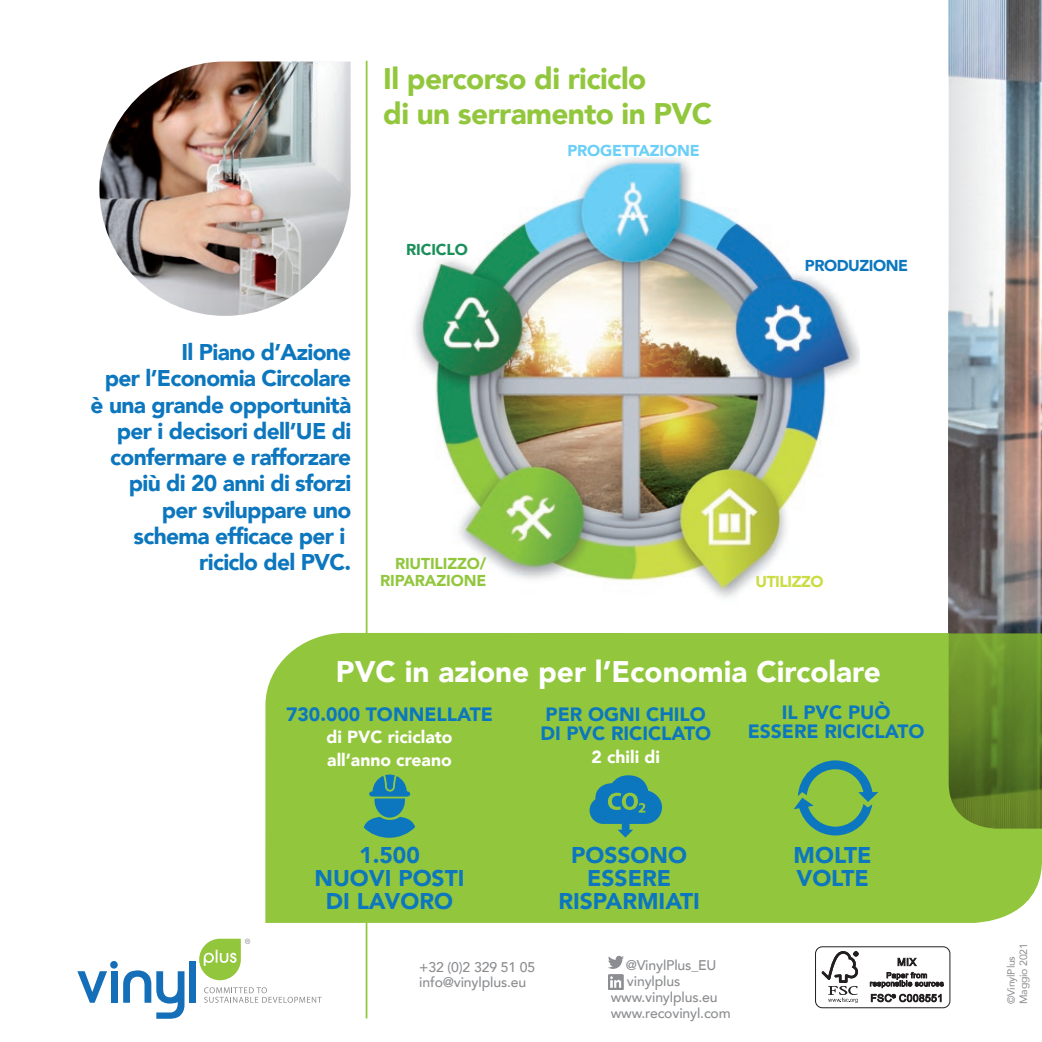
<style>
.page{position:relative;width:1042px;height:1042px;background:#fff}
.page>*{position:absolute;margin:0;border:0;box-sizing:border-box;transform-origin:0 0}
.t1{font:900 29.75px/35px "Avenir";letter-spacing:-.02em;color:#92c73d}
.t2{font:900 29.75px "Avenir";color:#fff}
.t3{font:900 22.75px/26.2px "Avenir";letter-spacing:-.03em;color:#0c77be;text-align:right}
.t4{font:900 22.75px/22.8px "Avenir";color:#0c77be;text-align:center}
.t5{font:900 19.25px/19.2px "Avenir";color:#0c77be}
.t6{font:900 17.5px/22.4px "Avenir";color:#fff}
.t7{font:900 15.75px/17.5px "Avenir";letter-spacing:-.01em;color:#92c73d;text-align:right}
.t8{font:900 15.75px "Avenir";letter-spacing:-.01em;color:#6bcff6}
.t9{font:900 15.75px "Avenir";letter-spacing:-.03em;color:#0c77be}
.t10{font:900 15.75px "Avenir";letter-spacing:-.03em;color:#cbdc45}
.t11{font:900 15.75px "Avenir";letter-spacing:-.01em;color:#1b8f5a}
.t12{font:500 14px/15.8px "Avenir";letter-spacing:-.01em;color:#8b8d90}
.t13{font:10.5px/12.2px "Avenir";letter-spacing:-.02em;color:#8b8d90}
</style>
<div class="page">
<img style="left:544px;top:157px;width:316px;height:441px">
<img style="left:1029px;top:0;width:13px;height:633px">
<svg style="left:265px;top:633px;width:777px;height:290px;background:#8fc13e"></svg>
<hr style="left:366px;top:673px;width:1px;height:345px;background:#92c73d">
<img style="left:99px;top:61px;width:228px;height:255px">
<svg style="left:589px;top:775px;width:73px;height:62px;background:#479a84"></svg>
<svg style="left:327px;top:60px;width:217px;height:778px"></svg>
<svg style="left:793px;top:760px;width:85px;height:75px;background:#6cb061"></svg>
<div style="left:815px;top:946px;width:135px;height:62px;border:1px solid #231f20;border-radius:7px"></div>
<svg style="left:821px;top:951px;width:37px;height:52px"></svg>
<svg style="left:897px;top:958px;width:20px;height:8px"></svg>
<svg style="left:870px;top:972px;width:74px;height:16px"></svg>
<svg style="left:871px;top:994px;width:70px;height:8px"></svg>
<svg style="left:948px;top:0;width:81px;height:633px;background:#a2a3a5"></svg>
<div style="left:111px;top:971px;width:6px;height:31px;background:#146fb8"></div>
<svg style="left:123px;top:970px;width:61px;height:49px"></svg>
<div style="left:189px;top:961px;width:7px;height:41px;background:#146fb8"></div>
<svg style="left:204px;top:987px;width:118px;height:16px"></svg>
<div style="left:110px;top:961px;width:8px;height:7px;background:#146fb8;border-radius:50%"></div>
<svg style="left:77px;top:971px;width:30px;height:31px"></svg>
<svg style="left:199px;top:938px;width:51px;height:42px"></svg>
<svg style="left:608px;top:956px;width:16px;height:13px"></svg>
<img style="left:608px;top:974px;width:15px;height:15px">
<h1 class="t1" style="left:383px;top:60px;width:330px">Il percorso di riciclo<br>di un serramento in PVC</h1>
<p class="t11" style="left:406px;top:236px;width:63px">RICICLO</p>
<p class="t3" style="left:91px;top:338px;width:262px">Il Piano d’Azione<br>per l’Economia Circolare è una grande opportunità per i decisori dell’UE di confermare e rafforzare più di 20 anni di sforzi per sviluppare uno schema efficace per i riciclo del PVC.</p>
<p class="t7" style="left:380px;top:554px;width:108px">RIUTILIZZO/<br>RIPARAZIONE</p>
<p class="t8" style="left:567px;top:136px;width:134px">PROGETTAZIONE</p>
<p class="t9" style="left:805px;top:252px;width:105px">PRODUZIONE</p>
<p class="t10" style="left:755px;top:568px;width:70px">UTILIZZO</p>
<h1 class="t2" style="left:336px;top:646px;width:546px">PVC in azione per l’Economia Circolare</h1>
<p class="t5" style="left:540px;top:704px;width:172px">PER OGNI CHILO<br>DI PVC RICICLATO</p>
<p class="t6" style="left:591px;top:745px;width:70px">2 chili di</p>
<p class="t5" style="left:747px;top:702px;width:178px;text-align:center">IL PVC PUÒ<br>ESSERE RICICLATO</p>
<p class="t5" style="left:286px;top:704px;width:208px">730.000 TONNELLATE</p>
<p class="t6" style="left:326px;top:725px;width:128px">di PVC riciclato all’anno creano</p>
<p class="t4" style="left:314px;top:843px;width:151px">1.500<br>NUOVI POSTI<br>DI LAVORO</p>
<p class="t4" style="left:558px;top:843px;width:143px">POSSONO<br>ESSERE<br>RISPARMIATI</p>
<p class="t4" style="left:793px;top:843px;width:79px;text-align:left">MOLTE<br>VOLTE</p>
<p class="t12" style="left:419px;top:958px;width:117px">+32 (0)2 329 51 05 info@vinylplus.eu</p>
<p class="t12" style="left:626px;top:957px;width:92px">@VinylPlus_EU</p>
<p class="t12" style="left:627px;top:972px;width:55px">vinylplus</p>
<p class="t12" style="left:611px;top:988px;width:108px">www.vinylplus.eu</p>
<p class="t12" style="left:611px;top:1004px;width:121px">www.recovinyl.com</p>
<p class="t13" style="left:1005px;top:1004px;width:62px;rotate:-90deg">©VinylPlus<br>Maggio 2021</p>
</div>
